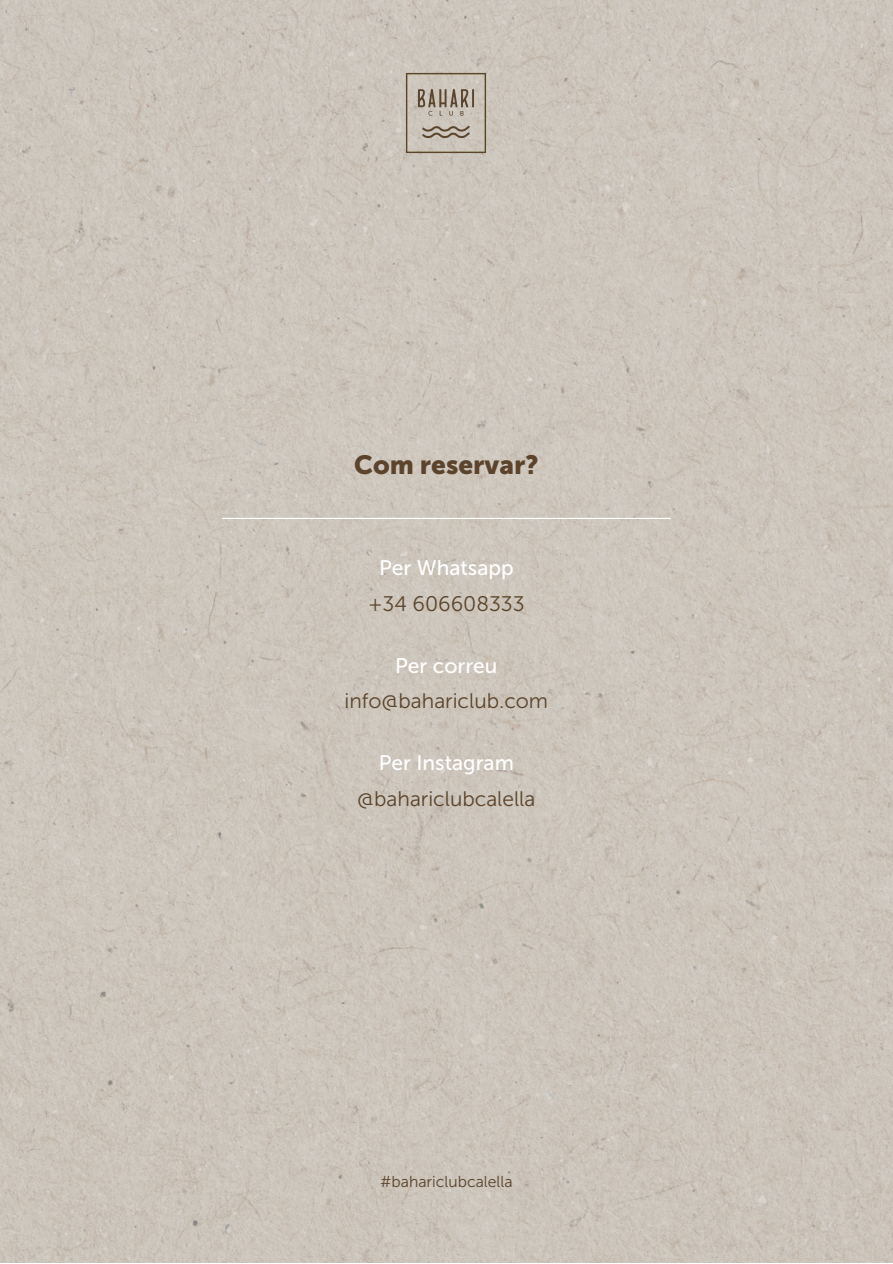
<style>
.page{position:relative;width:893px;height:1264px;background:#fff}
.page>*{position:absolute;margin:0;border:0;box-sizing:border-box;transform-origin:0 0}
.t1{font:26.25px "Museo Sans 900";color:#5b442b}
.t2{font:21px "Museo Sans 300";color:#5b442b}
.t3{font:21px "Museo Sans 500";color:#fff}
.t4{font:15.75px "Museo Sans 300";color:#5b442b}
</style>
<div class="page">
<img style="left:0;top:0;width:892px;height:1262px">
<img style="left:404px;top:71px;width:83px;height:83px">
<hr style="left:222px;top:518px;width:448px;height:1px;background:#fff">
<p class="t1" style="left:354px;top:449px;width:186px">Com reservar?</p>
<p class="t3" style="left:379px;top:555px;width:136px">Per Whatsapp</p>
<p class="t2" style="left:368px;top:591px;width:158px">+34 606608333</p>
<p class="t3" style="left:395px;top:653px;width:104px">Per correu</p>
<p class="t2" style="left:344px;top:688px;width:205px">info@bahariclub.com</p>
<p class="t3" style="left:379px;top:750px;width:137px">Per Instagram</p>
<p class="t2" style="left:357px;top:786px;width:180px">@bahariclubcalella</p>
<p class="t4" style="left:380px;top:1172px;width:134px">#bahariclubcalella</p>
</div>
